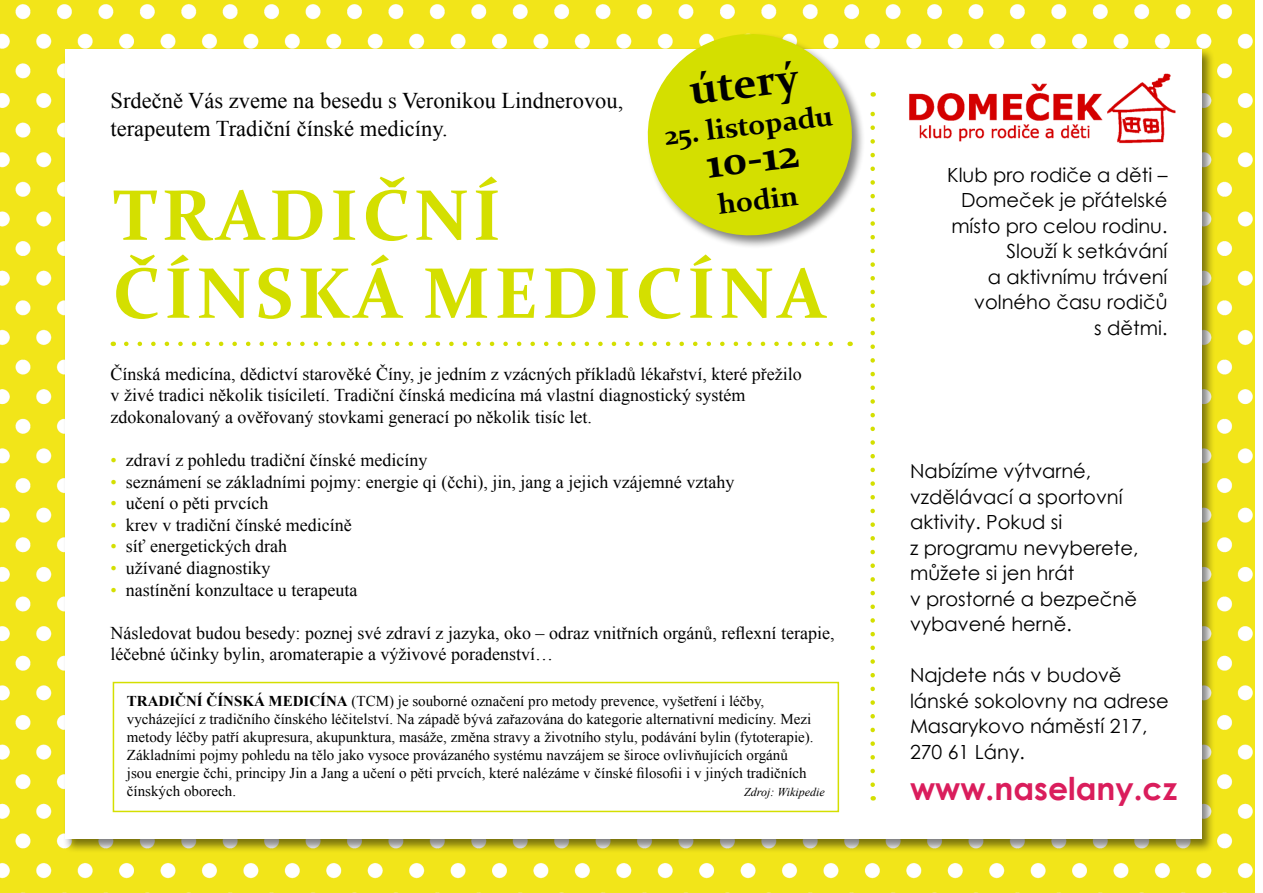
<style>
.page{position:relative;width:1263px;height:893px;background:#fff}
.page>*{position:absolute;margin:0;border:0;box-sizing:border-box;transform-origin:0 0}
.t1{font:700 72px/78px "Constantia";letter-spacing:.06em;color:#d4df00}
.t2{font:700 43.5px "Constantia";color:#000}
.t3{font:700 31.5px "Century Gothic";color:#da1d5c}
.t4{font:700 28.5px "Constantia";color:#000}
.t5{font:22.5px/28.5px "Times New Roman";color:#000}
.t6{font:19.5px/25.5px "Century Gothic";color:#000}
.t7{font:18px/21.6px "Times New Roman";color:#000}
.t8{font:15px/18px "Times New Roman";color:#000}
.t9{font:italic 12px "Times New Roman";color:#000}
.s1{color:#d4df00}
.s2{font-weight:700}
</style>
<div class="page">
<img style="left:0;top:0;width:1255px;height:893px">
<div style="left:63px;top:47px;width:1153px;height:806px;background:#000;opacity:.5"></div>
<div style="left:65px;top:49px;width:1136px;height:790px;background:#fff"></div>
<img style="left:909px;top:73px;width:267px;height:71px">
<svg style="left:126px;top:342px;width:707px;height:4px"></svg>
<svg style="left:870px;top:92px;width:5px;height:693px"></svg>
<div style="left:646px;top:32px;width:220px;height:218px;background:#000;opacity:.5"></div>
<svg style="left:642px;top:28px;width:216px;height:213px;fill:#d4df00"></svg>
<div style="left:113px;top:682px;width:726px;height:130px;border:2px solid #d4df00"></div>
<h2 class="t2" style="left:686px;top:60px;width:110px;rotate:-7deg">ÚTERÝ</h2>
<h3 class="t4" style="left:662px;top:116px;width:171px;rotate:-7deg">25. LISTOPADU</h3>
<h2 class="t2" style="left:703px;top:133px;width:95px;rotate:-7deg">10-12</h2>
<h3 class="t4" style="left:716px;top:185px;width:85px;rotate:-7deg">HODIN</h3>
<p class="t5" style="left:111px;top:86px;width:514px">Srdečně Vás zveme na besedu s Veronikou Lindnerovou, terapeutem Tradiční čínské medicíny.</p>
<h1 class="t1" style="left:113px;top:173px;width:715px">TRADIČNÍ<br>ČÍNSKÁ MEDICÍNA</h1>
<p class="t7" style="left:111px;top:362px;width:693px">Čínská medicína, dědictví starověké Číny, je jedním z vzácných příkladů lékařství, které přežilo v živé tradici několik tisíciletí. Tradiční čínská medicína má vlastní diagnostický systém zdokonalovaný a ověřovaný stovkami generací po několik tisíc let.</p>
<p class="t7" style="left:111px;top:449px;width:318px"><span class="s1">•</span> zdraví z pohledu tradiční čínské medicíny</p>
<p class="t7" style="left:111px;top:470px;width:625px"><span class="s1">•</span> seznámení se základními pojmy: energie qi (čchi), jin, jang a jejich vzájemné vztahy</p>
<p class="t7" style="left:111px;top:492px;width:159px"><span class="s1">•</span> učení o pěti prvcích</p>
<p class="t7" style="left:111px;top:514px;width:243px"><span class="s1">•</span> krev v tradiční čínské medicíně</p>
<p class="t7" style="left:111px;top:535px;width:178px"><span class="s1">•</span> síť energetických drah</p>
<p class="t7" style="left:111px;top:557px;width:161px"><span class="s1">•</span> užívané diagnostiky</p>
<p class="t7" style="left:111px;top:578px;width:248px"><span class="s1">•</span> nastínění konzultace u terapeuta</p>
<p class="t7" style="left:111px;top:622px;width:725px">Následovat budou besedy: poznej své zdraví z jazyka, oko – odraz vnitřních orgánů, reflexní terapie, léčebné účinky bylin, aromaterapie a výživové poradenství…</p>
<p class="t8" style="left:127px;top:692px;width:688px"><span class="s2">TRADIČNÍ ČÍNSKÁ MEDICÍNA</span> (TCM) je souborné označení pro metody prevence, vyšetření i léčby, vycházející z tradičního čínského léčitelství. Na západě bývá zařazována do kategorie alternativní medicíny. Mezi metody léčby patří akupresura, akupunktura, masáže, změna stravy a životního stylu, podávání bylin (fytoterapie).<br>Základními pojmy pohledu na tělo jako vysoce provázaného systému navzájem se široce ovlivňujících orgánů jsou energie čchi, principy Jin a Jang a učení o pěti prvcích, které nalézáme v čínské filosofii i v jiných tradičních čínských oborech.</p>
<p class="t9" style="left:744px;top:784px;width:82px">Zdroj: Wikipedie</p>
<p class="t6" style="left:947px;top:162px;width:222px;text-align:right">Klub pro rodiče a děti –<br>Domeček je přátelské místo pro celou rodinu.<br>Slouží k setkávání<br>a aktivnímu trávení volného času rodičů<br>s dětmi.</p>
<p class="t6" style="left:910px;top:458px;width:230px">Nabízíme výtvarné, vzdělávací a sportovní aktivity. Pokud si<br>z programu nevyberete, můžete si jen hrát<br>v prostorné a bezpečně vybavené herně.</p>
<p class="t6" style="left:910px;top:662px;width:260px">Najdete nás v budově lánské sokolovny na adrese<br>Masarykovo náměstí 217,<br>270 61 Lány.</p>
<h3 class="t3" style="left:910px;top:765px;width:269px">www.naselany.cz</h3>
</div>
